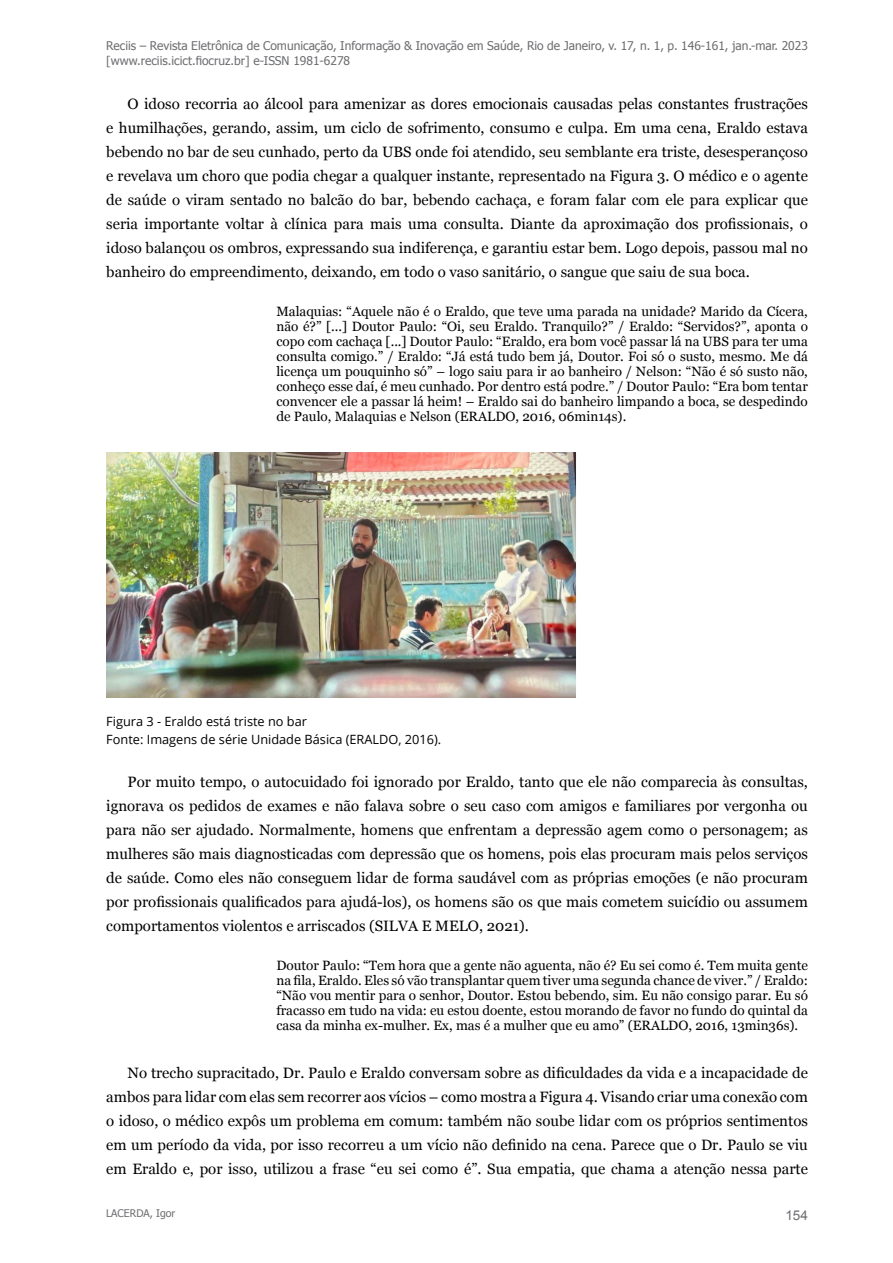
<style>
.page{position:relative;width:893px;height:1263px;background:#fff}
.page>*{position:absolute;margin:0;border:0;box-sizing:border-box;transform-origin:0 0}
.corpo-texto{font:15px/24px "Georgia";color:#000;text-align:justify}
.citacao1{font:13.5px/15px "Georgia";color:#000;text-align:justify}
.t1{font:13.5px "Arial";color:#6d6e71}
.legenda{font:12.75px "Open Sans";color:#000}
.t2{font:12px/15px "Tahoma";color:#6d6e71}
.t3{font:10.5px "Tahoma";color:#6d6e71}
</style>
<div class="page">
<img style="left:106px;top:452px;width:470px;height:245px">
<p class="t2" style="left:106px;top:38px;width:703px">Reciis – Revista Eletrônica de Comunicação, Informação &amp; Inovação em Saúde, Rio de Janeiro, v. 17, n. 1, p. 146-161, jan.-mar. 2023 [www.reciis.icict.fiocruz.br] e-ISSN 1981-6278</p>
<p class="corpo-texto" style="left:106px;top:92px;width:703px;text-indent:21px">O idoso recorria ao álcool para amenizar as dores emocionais causadas pelas constantes frustrações e humilhações, gerando, assim, um ciclo de sofrimento, consumo e culpa. Em uma cena, Eraldo estava bebendo no bar de seu cunhado, perto da UBS onde foi atendido, seu semblante era triste, desesperançoso e revelava um choro que podia chegar a qualquer instante, representado na Figura 3. O médico e o agente de saúde o viram sentado no balcão do bar, bebendo cachaça, e foram falar com ele para explicar que seria importante voltar à clínica para mais uma consulta. Diante da aproximação dos profissionais, o idoso balançou os ombros, expressando sua indiferença, e garantiu estar bem. Logo depois, passou mal no banheiro do empreendimento, deixando, em todo o vaso sanitário, o sangue que saiu de sua boca.</p>
<p class="citacao1" style="left:276px;top:304px;width:533px">Malaquias: “Aquele não é o Eraldo, que teve uma parada na unidade? Marido da Cícera, não é?” [...] Doutor Paulo: “Oi, seu Eraldo. Tranquilo?” / Eraldo: “Servidos?”, aponta o copo com cachaça [...] Doutor Paulo: “Eraldo, era bom você passar lá na UBS para ter uma consulta comigo.” / Eraldo: “Já está tudo bem já, Doutor. Foi só o susto, mesmo. Me dá licença um pouquinho só” – logo saiu para ir ao banheiro / Nelson: “Não é só susto não, conheço esse daí, é meu cunhado. Por dentro está podre.” / Doutor Paulo: “Era bom tentar convencer ele a passar lá heim! – Eraldo sai do banheiro limpando a boca, se despedindo de Paulo, Malaquias e Nelson (ERALDO, 2016, 06min14s).</p>
<p class="legenda" style="left:106px;top:713px;width:202px">Figura 3 - Eraldo está triste no bar</p>
<p class="legenda" style="left:106px;top:731px;width:336px">Fonte: Imagens de série Unidade Básica (ERALDO, 2016).</p>
<p class="corpo-texto" style="left:106px;top:770px;width:703px;text-indent:21px">Por muito tempo, o autocuidado foi ignorado por Eraldo, tanto que ele não comparecia às consultas, ignorava os pedidos de exames e não falava sobre o seu caso com amigos e familiares por vergonha ou para não ser ajudado. Normalmente, homens que enfrentam a depressão agem como o personagem; as mulheres são mais diagnosticadas com depressão que os homens, pois elas procuram mais pelos serviços de saúde. Como eles não conseguem lidar de forma saudável com as próprias emoções (e não procuram por profissionais qualificados para ajudá-los), os homens são os que mais cometem suicídio ou assumem comportamentos violentos e arriscados (SILVA E MELO, 2021).</p>
<p class="citacao1" style="left:276px;top:958px;width:533px">Doutor Paulo: “Tem hora que a gente não aguenta, não é? Eu sei como é. Tem muita gente na fila, Eraldo. Eles só vão transplantar quem tiver uma segunda chance de viver.” / Eraldo: “Não vou mentir para o senhor, Doutor. Estou bebendo, sim. Eu não consigo parar. Eu só fracasso em tudo na vida: eu estou doente, estou morando de favor no fundo do quintal da casa da minha ex-mulher. Ex, mas é a mulher que eu amo” (ERALDO, 2016, 13min36s).</p>
<p class="corpo-texto" style="left:106px;top:1061px;width:703px;text-indent:21px">No trecho supracitado, Dr. Paulo e Eraldo conversam sobre as dificuldades da vida e a incapacidade de ambos para lidar com elas sem recorrer aos vícios – como mostra a Figura 4. Visando criar uma conexão com o idoso, o médico expôs um problema em comum: também não soube lidar com os próprios sentimentos em um período da vida, por isso recorreu a um vício não definido na cena. Parece que o Dr. Paulo se viu em Eraldo e, por isso, utilizou a frase “eu sei como é”. Sua empatia, que chama a atenção nessa parte</p>
<p class="t3" style="left:106px;top:1206px;width:71px">LACERDA, Igor</p>
<p class="t1" style="left:785px;top:1206px;width:24px">154</p>
</div>
